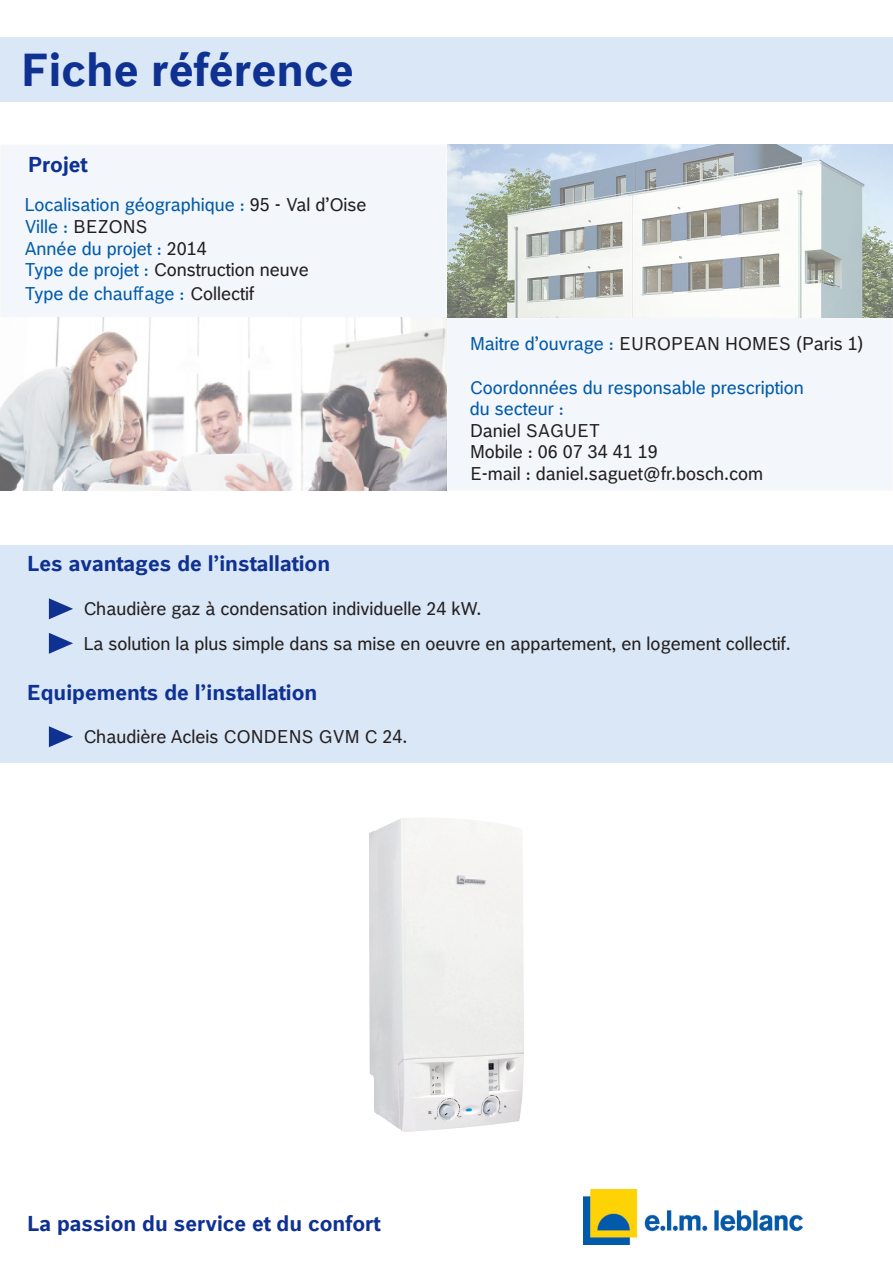
<style>
.page{position:relative;width:893px;height:1263px;background:#fff}
.page>*{position:absolute;margin:0;border:0;box-sizing:border-box;transform-origin:0 0}
.t1{font:700 45px "Bosch Office Sans";color:#0e3192}
.t2{font:700 21px "Bosch Office Sans";color:#0e3192}
.t3{font:18px/21.6px "Bosch Office Sans";color:#231f20}
.t4{font:18px "Bosch Office Sans";color:#015aaa}
.s1{color:#231f20}
.s2{color:#015aaa}
</style>
<div class="page">
<div style="left:446px;top:317px;width:447px;height:173px;background:#f3f7fc;border:1px solid #e8e6e3"></div>
<div style="left:0;top:145px;width:446px;height:172px;background:#f3f7fc"></div>
<div style="left:0;top:545px;width:893px;height:218px;background:#dae7f6"></div>
<img style="left:584px;top:1190px;width:218px;height:54px">
<div style="left:0;top:37px;width:893px;height:65px;background:#dae7f6"></div>
<img style="left:0;top:317px;width:446px;height:173px">
<svg style="left:49px;top:598px;width:24px;height:21px"></svg>
<svg style="left:49px;top:633px;width:24px;height:21px"></svg>
<svg style="left:49px;top:726px;width:24px;height:21px"></svg>
<img style="left:447px;top:145px;width:446px;height:172px">
<img style="left:369px;top:818px;width:155px;height:314px">
<p class="t1" style="left:21px;top:34px;width:334px">Fiche référence</p>
<p class="t2" style="left:28px;top:148px;width:61px">Projet</p>
<p class="t4" style="left:25px;top:191px;width:343px">Localisation géographique : <span class="s1">95 - Val d’Oise</span></p>
<p class="t4" style="left:25px;top:213px;width:124px">Ville : <span class="s1">BEZONS</span></p>
<p class="t4" style="left:25px;top:234px;width:184px">Année du projet : <span class="s1">2014</span></p>
<p class="t3" style="left:25px;top:258px;width:286px"><span class="s2">Type de projet :</span> Construction neuve</p>
<p class="t4" style="left:25px;top:280px;width:231px">Type de chauffage : <span class="s1">Collectif</span></p>
<p class="t2" style="left:27px;top:547px;width:305px">Les avantages de l’installation</p>
<p class="t3" style="left:470px;top:332px;width:396px"><span class="s2">Maitre d’ouvrage :</span> EUROPEAN HOMES (Paris 1)</p>
<p class="t4" style="left:470px;top:373px;width:336px">Coordonnées du responsable prescription</p>
<p class="t3" style="left:470px;top:397px;width:190px"><span class="s2">du secteur :<br></span>Daniel SAGUET<br>Mobile : 06 07 34 41 19</p>
<p class="t3" style="left:470px;top:462px;width:295px">E-mail : daniel.saguet@fr.bosch.com</p>
<p class="t3" style="left:83px;top:596px;width:400px">Chaudière gaz à condensation individuelle 24 kW.</p>
<p class="t3" style="left:83px;top:632px;width:709px">La solution la plus simple dans sa mise en oeuvre en appartement, en logement collectif.</p>
<p class="t2" style="left:27px;top:676px;width:292px">Equipements de l’installation</p>
<p class="t3" style="left:83px;top:725px;width:326px">Chaudière Acleis CONDENS GVM C 24.</p>
<p class="t2" style="left:27px;top:1207px;width:355px">La passion du service et du confort</p>
</div>
